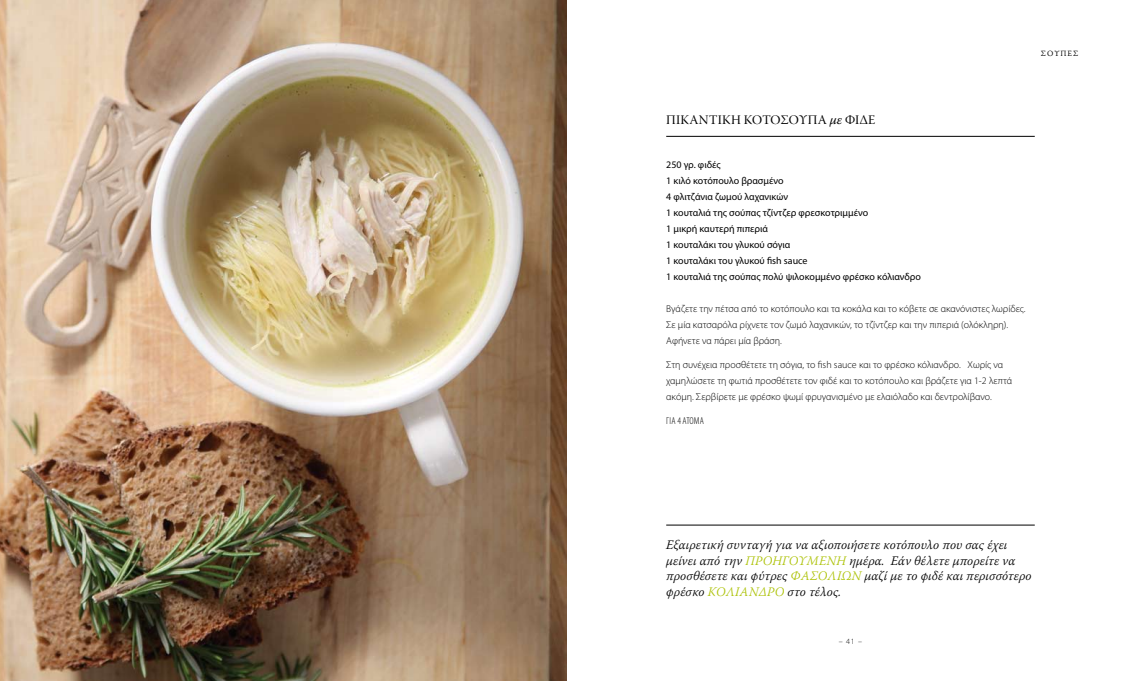
<style>
.page{position:relative;width:1134px;height:681px;background:#fff}
.page>*{position:absolute;margin:0;border:0;box-sizing:border-box;transform-origin:0 0}
.t1{font:italic 300 13px/15.6px "Warnock Pro";color:#000}
.t2{font:13px "Warnock Pro Subh";letter-spacing:.015em;color:#000}
.t3{font:300 10px/16px "Myriad Pro";color:#000}
.t4{font:10px/16px "Myriad Pro";color:#000}
.t5{font:300 condensed 10px "Myriad Pro";letter-spacing:.02em;color:#000}
.t6{font:8px "Warnock Pro Light Capt";letter-spacing:.11em;color:#000}
.t7{font:300 8px "Myriad Pro";color:#000}
.s1{font-family:"Warnock Pro";font-style:italic}
.s2{color:#aec30b}
</style>
<div class="page">
<hr style="left:666px;top:524px;width:369px;height:1px;background:#000">
<hr style="left:666px;top:136px;width:369px;height:1px;background:#000">
<img style="left:0;top:0;width:567px;height:680px">
<p class="t6" style="left:1041px;top:49px;width:39px">ΣΟΥΠΕΣ</p>
<h1 class="t2" style="left:666px;top:112px;width:210px">Πικάντικη Κοτόσουπα <span class="s1">με</span> Φιδέ</h1>
<p class="t4" style="left:666px;top:156px;width:256px">250 γρ. φιδές<br>1 κιλό κοτόπουλο βρασμένο<br>4 φλιτζάνια ζωμού λαχανικών<br>1 κουταλιά της σούπας τζίντζερ φρεσκοτριμμένο<br>1 μικρή καυτερή πιπεριά<br>1 κουταλάκι του γλυκού σόγια<br>1 κουταλάκι του γλυκού fish sauce<br>1 κουταλιά της σούπας πολύ ψιλοκομμένο φρέσκο κόλιανδρο</p>
<p class="t3" style="left:666px;top:300px;width:361px">Βγάζετε την πέτσα από το κοτόπουλο και τα κοκάλα και το κόβετε σε ακανόνιστες λωρίδες.<br>Σε μία κατσαρόλα ρίχνετε τον ζωμό λαχανικών, το τζίντζερ και την πιπεριά (ολόκληρη).<br>Αφήνετε να πάρει μία βράση.</p>
<p class="t3" style="left:666px;top:356px;width:347px">Στη συνέχεια προσθέτετε τη σόγια, το fish sauce και το φρέσκο κόλιανδρο. Χωρίς να χαμηλώσετε τη φωτιά προσθέτετε τον φιδέ και το κοτόπουλο και βράζετε για 1-2 λεπτά ακόμη. Σερβίρετε με φρέσκο ψωμί φρυγανισμένο με ελαιόλαδο και δεντρολίβανο.</p>
<p class="t5" style="left:666px;top:415px;width:39px">Για 4 άτομα</p>
<h1 class="t1" style="left:666px;top:536px;width:367px">Εξαιρετική συνταγή για να αξιοποιήσετε κοτόπουλο που σας έχει μείνει από την <span class="s2">προηγούμενη</span> ημέρα. Εάν θέλετε μπορείτε να προσθέσετε και φύτρες <span class="s2">φα σολ ιών</span> μαζί με το φιδέ και περισσότερο φρέσκο <span class="s2">κόλ ια νδρο</span> στο τέλος.</h1>
<p class="t7" style="left:839px;top:636px;width:25px">– 41 –</p>
</div>
